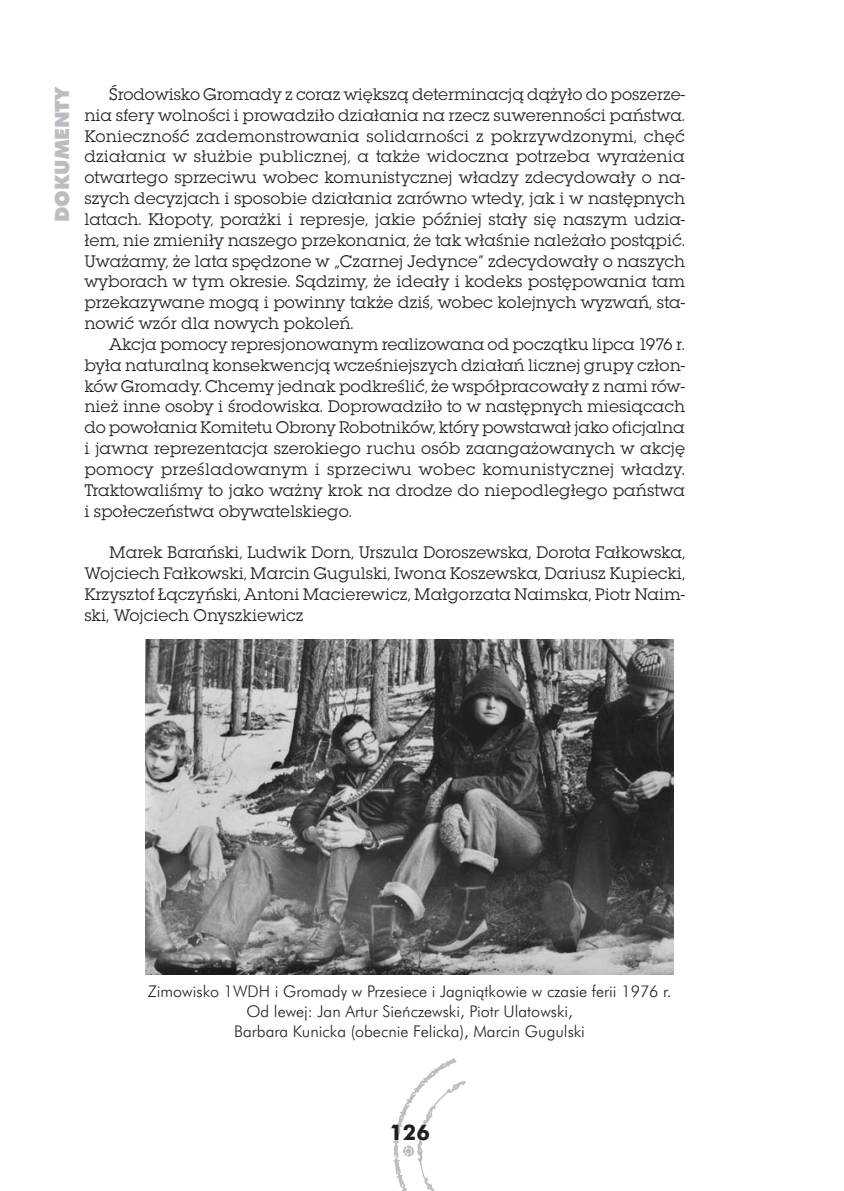
<style>
.page{position:relative;width:844px;height:1191px;background:#fff}
.page>*{position:absolute;margin:0;border:0;box-sizing:border-box;transform-origin:0 0}
.t1{font:700 21px "Futura PL";color:#231f20}
.t2{font:19.25px "Futura X Blk PL";color:#bcbdc0}
.t3{font:17.5px/20.8px "Lubalin Gra Itc TEE";color:#231f20;text-align:justify}
.t4{font:15.75px/20.1px "Futura Lt PL";color:#231f20;text-align:center}
</style>
<div class="page">
<img style="left:393px;top:1058px;width:72px;height:133px">
<img style="left:145px;top:639px;width:528px;height:335px">
<p class="t2" style="left:50px;top:222px;width:138px;rotate:-90deg">DOKUMENTY</p>
<p class="t3" style="left:109px;top:84px;width:577px">Środowisko Gromady z coraz większą determinacją dążyło do poszerze-</p>
<p class="t3" style="left:84px;top:105px;width:602px">nia sfery wolności i prowadziło działania na rzecz suwerenności państwa.</p>
<p class="t3" style="left:84px;top:125px;width:601px">Konieczność zademonstrowania solidarności z pokrzywdzonymi, chęć</p>
<p class="t3" style="left:84px;top:146px;width:601px">działania w służbie publicznej, a także widoczna potrzeba wyrażenia</p>
<p class="t3" style="left:84px;top:167px;width:602px">otwartego sprzeciwu wobec komunistycznej władzy zdecydowały o na-</p>
<p class="t3" style="left:84px;top:188px;width:602px">szych decyzjach i sposobie działania zarówno wtedy, jak i w następnych</p>
<p class="t3" style="left:84px;top:209px;width:602px">latach. Kłopoty, porażki i represje, jakie później stały się naszym udzia-</p>
<p class="t3" style="left:84px;top:230px;width:602px">łem, nie zmieniły naszego przekonania, że tak właśnie należało postąpić.</p>
<p class="t3" style="left:84px;top:250px;width:602px">Uważamy, że lata spędzone w „Czarnej Jedynce” zdecydowały o naszych</p>
<p class="t3" style="left:84px;top:271px;width:602px">wyborach w tym okresie. Sądzimy, że ideały i kodeks postępowania tam</p>
<p class="t3" style="left:84px;top:292px;width:602px">przekazywane mogą i powinny także dziś, wobec kolejnych wyzwań, sta-</p>
<p class="t3" style="left:84px;top:313px;width:271px">nowić wzór dla nowych pokoleń.</p>
<p class="t3" style="left:109px;top:334px;width:577px">Akcja pomocy represjonowanym realizowana od początku lipca 1976 r.</p>
<p class="t3" style="left:84px;top:354px;width:602px">była naturalną konsekwencją wcześniejszych działań licznej grupy człon-</p>
<p class="t3" style="left:84px;top:375px;width:602px">ków Gromady. Chcemy jednak podkreślić, że współpracowały z nami rów-</p>
<p class="t3" style="left:84px;top:396px;width:602px">nież inne osoby i środowiska. Doprowadziło to w następnych miesiącach</p>
<p class="t3" style="left:84px;top:417px;width:601px">do powołania Komitetu Obrony Robotników, który powstawał jako oficjalna</p>
<p class="t3" style="left:84px;top:438px;width:602px">i jawna reprezentacja szerokiego ruchu osób zaangażowanych w akcję</p>
<p class="t3" style="left:84px;top:459px;width:602px">pomocy prześladowanym i sprzeciwu wobec komunistycznej władzy.</p>
<p class="t3" style="left:84px;top:479px;width:602px">Traktowaliśmy to jako ważny krok na drodze do niepodległego państwa</p>
<p class="t3" style="left:84px;top:500px;width:269px">i społeczeństwa obywatelskiego.</p>
<p class="t3" style="left:84px;top:542px;width:602px;text-indent:25px">Marek Barański, Ludwik Dorn, Urszula Doroszewska, Dorota Fałkowska, Wojciech Fałkowski, Marcin Gugulski, Iwona Koszewska, Dariusz Kupiecki, Krzysztof Łączyński, Antoni Macierewicz, Małgorzata Naimska, Piotr Naim&shy;ski, Wojciech Onyszkiewicz</p>
<p class="t4" style="left:148px;top:981px;width:525px">Zimowisko 1WDH i Gromady w Przesiece i Jagniątkowie w czasie ferii 1976 r.<br>Od lewej: Jan Artur Sieńczewski, Piotr Ulatowski,<br>Barbara Kunicka (obecnie Felicka), Marcin Gugulski</p>
<p class="t1" style="left:389px;top:1118px;width:42px">126</p>
</div>
